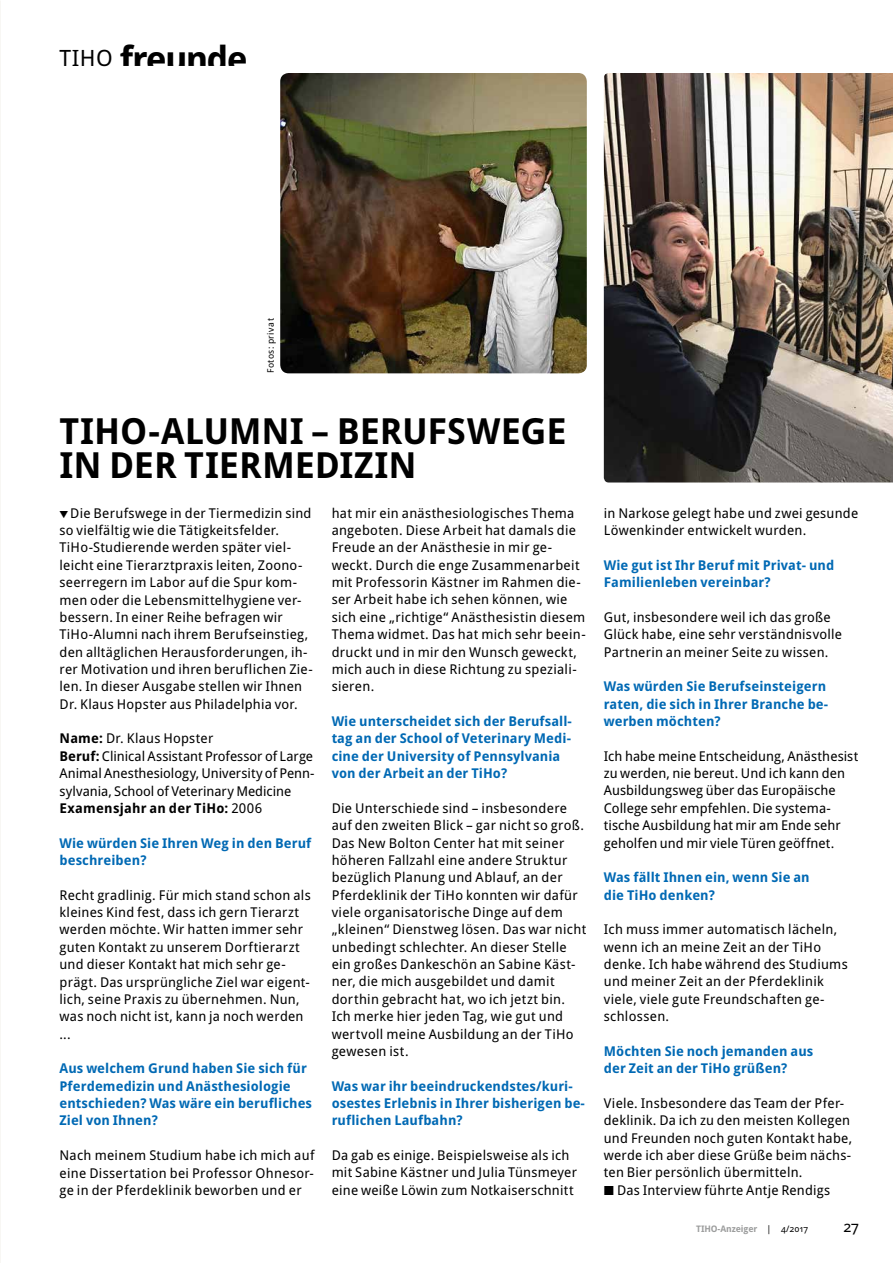
<style>
.page{position:relative;width:893px;height:1263px;background:#fff}
.page>*{position:absolute;margin:0;border:0;box-sizing:border-box;transform-origin:0 0}
.t1{font:700 36px/34.5px "Droid Sans Pro";letter-spacing:-.005em;color:#000}
.t2{font:700 36px "Droid Sans Pro";letter-spacing:-.05em;color:#000}
.t3{font:15px "Droid Sans Pro";color:#000}
.t4{font:13.5px/17.4px "Droid Sans Pro";letter-spacing:.02em;color:#000}
.t5{font:700 13.5px/17.4px "Droid Sans Pro";letter-spacing:.005em;color:#0069b4}
.t6{font:13.5px/17.4px "Droid Sans Pro";color:#000}
.t7{font:700 9px "Droid Sans Pro";letter-spacing:-.01em;color:#9c9d9d}
.t8{font:9px "Droid Sans Pro";letter-spacing:.055em;color:#000}
.s1{font-weight:700}
.s2{font-weight:400;color:#000}
</style>
<div class="page">
<img style="left:280px;top:73px;width:307px;height:300px">
<img style="left:604px;top:73px;width:289px;height:409px">
<p class="t2" style="left:60px;top:33px;width:190px"><sup>TIHO</sup> freunde</p>
<p class="t8" style="left:264px;top:373px;width:56px;rotate:-90deg">Fotos: privat</p>
<p class="t1" style="left:60px;top:412px;width:508px">TIHO-ALUMNI – BERUFSWEGE<br>IN DER TIERMEDIZIN</p>
<p class="t4" style="left:60px;top:504px;width:255px;text-indent:11px">Die Berufswege in der Tiermedizin sind so vielfältig wie die Tätigkeitsfelder.<br>TiHo-Studierende werden später viel&shy;leicht eine Tierarztpraxis leiten, Zoono&shy;seerregern im Labor auf die Spur kom&shy;men oder die Lebensmittelhygiene ver&shy;bessern. In einer Reihe befragen wir TiHo-Alumni nach ihrem Berufseinstieg, den alltäglichen Herausforderungen, ih&shy;rer Motivation und ihren beruflichen Zie&shy;len. In dieser Ausgabe stellen wir Ihnen Dr. Klaus Hopster aus Philadelphia vor.</p>
<p class="t6" style="left:60px;top:729px;width:257px"><span class="s1">Name:</span> Dr. Klaus Hopster<br><span class="s1">Beruf:</span> Clinical Assistant Professor of Large Animal Anesthesiology, University of Penn&shy;sylvania, School of Veterinary Medicine <span class="s1">Examensjahr an der TiHo:</span> 2006</p>
<p class="t5" style="left:60px;top:834px;width:253px">Wie würden Sie Ihren Weg in den Beruf beschreiben?</p>
<p class="t4" style="left:60px;top:886px;width:253px">Recht gradlinig. Für mich stand schon als kleines Kind fest, dass ich gern Tierarzt werden möchte. Wir hatten immer sehr guten Kontakt zu unserem Dorftierarzt und dieser Kontakt hat mich sehr ge&shy;prägt. Das ursprüngliche Ziel war eigent&shy;lich, seine Praxis zu übernehmen. Nun, was noch nicht ist, kann ja noch werden ...</p>
<p class="t5" style="left:60px;top:1059px;width:254px">Aus welchem Grund haben Sie sich für<br>Pferdemedizin und Anästhesiologie entschieden? Was wäre ein berufliches<br>Ziel von Ihnen?</p>
<p class="t4" style="left:60px;top:1146px;width:256px;text-align:justify">Nach meinem Studium habe ich mich auf eine Dissertation bei Professor Ohnesor&shy;ge in der Pferdeklinik beworben und er</p>
<p class="t4" style="left:332px;top:504px;width:256px">hat mir ein anästhesiologisches Thema angeboten. Diese Arbeit hat damals die Freude an der Anästhesie in mir ge&shy;weckt. Durch die enge Zusammenarbeit mit Professorin Kästner im Rahmen die&shy;ser Arbeit habe ich sehen können, wie sich eine „richtige“ Anästhesistin diesem Thema widmet. Das hat mich sehr beein&shy;druckt und in mir den Wunsch geweckt, mich auch in diese Richtung zu speziali&shy;sieren.</p>
<p class="t5" style="left:332px;top:712px;width:242px">Wie unterscheidet sich der Berufsall&shy;tag an der School of Veterinary Medi&shy;cine der University of Pennsylvania von der Arbeit an der TiHo?</p>
<p class="t4" style="left:332px;top:799px;width:256px">Die Unterschiede sind – insbesondere auf den zweiten Blick – gar nicht so groß.<br>Das New Bolton Center hat mit seiner höheren Fallzahl eine andere Struktur bezüglich Planung und Ablauf, an der Pferdeklinik der TiHo konnten wir dafür viele organisatorische Dinge auf dem „kleinen“ Dienstweg lösen. Das war nicht unbedingt schlechter. An dieser Stelle ein großes Dankeschön an Sabine Käst&shy;ner, die mich ausgebildet und damit dorthin gebracht hat, wo ich jetzt bin.<br>Ich merke hier jeden Tag, wie gut und wertvoll meine Ausbildung an der TiHo gewesen ist.</p>
<p class="t5" style="left:332px;top:1077px;width:255px">Was war ihr beeindruckendstes/kuri&shy;osestes Erlebnis in Ihrer bisherigen be&shy;ruflichen Laufbahn?</p>
<p class="t4" style="left:332px;top:1146px;width:247px">Da gab es einige. Beispielsweise als ich mit Sabine Kästner und Julia Tünsmeyer eine weiße Löwin zum Notkaiserschnitt</p>
<p class="t4" style="left:604px;top:504px;width:256px">in Narkose gelegt habe und zwei gesunde<br>Löwenkinder entwickelt wurden.</p>
<p class="t5" style="left:604px;top:556px;width:232px">Wie gut ist Ihr Beruf mit Privat- und<br>Familienleben vereinbar?</p>
<p class="t4" style="left:604px;top:608px;width:240px">Gut, insbesondere weil ich das große<br>Glück habe, eine sehr verständnisvolle<br>Partnerin an meiner Seite zu wissen.</p>
<p class="t5" style="left:604px;top:677px;width:226px">Was würden Sie Berufseinsteigern raten, die sich in Ihrer Branche be&shy;werben möchten?</p>
<p class="t4" style="left:604px;top:747px;width:256px">Ich habe meine Entscheidung, Anästhesist zu werden, nie bereut. Und ich kann den Ausbildungsweg über das Europäische College sehr empfehlen. Die systema&shy;tische Ausbildung hat mir am Ende sehr geholfen und mir viele Türen geöffnet.</p>
<p class="t5" style="left:604px;top:868px;width:207px">Was fällt Ihnen ein, wenn Sie an die TiHo denken?</p>
<p class="t4" style="left:604px;top:920px;width:245px">Ich muss immer automatisch lächeln, wenn ich an meine Zeit an der TiHo denke. Ich habe während des Studiums und meiner Zeit an der Pferdeklinik viele, viele gute Freundschaften ge&shy;schlossen.</p>
<p class="t5" style="left:604px;top:1042px;width:211px">Möchten Sie noch jemanden aus der Zeit an der TiHo grüßen?</p>
<p class="t4" style="left:604px;top:1094px;width:242px">Viele. Insbesondere das Team der Pfer-</p>
<p class="t4" style="left:604px;top:1111px;width:248px">deklinik. Da ich zu den meisten Kollegen</p>
<p class="t4" style="left:604px;top:1129px;width:250px">und Freunden noch guten Kontakt habe,</p>
<p class="t4" style="left:604px;top:1146px;width:249px">werde ich aber diese Grüße beim nächs-</p>
<p class="t4" style="left:604px;top:1163px;width:200px">ten Bier persönlich übermitteln.</p>
<p class="t4" style="left:617px;top:1181px;width:215px">Das Interview führte Antje Rendigs</p>
<p class="t7" style="left:696px;top:1222px;width:113px">TIHO-Anzeiger <span class="s2">| 4/2017</span></p>
<p class="t3" style="left:844px;top:1216px;width:17px">27</p>
</div>
